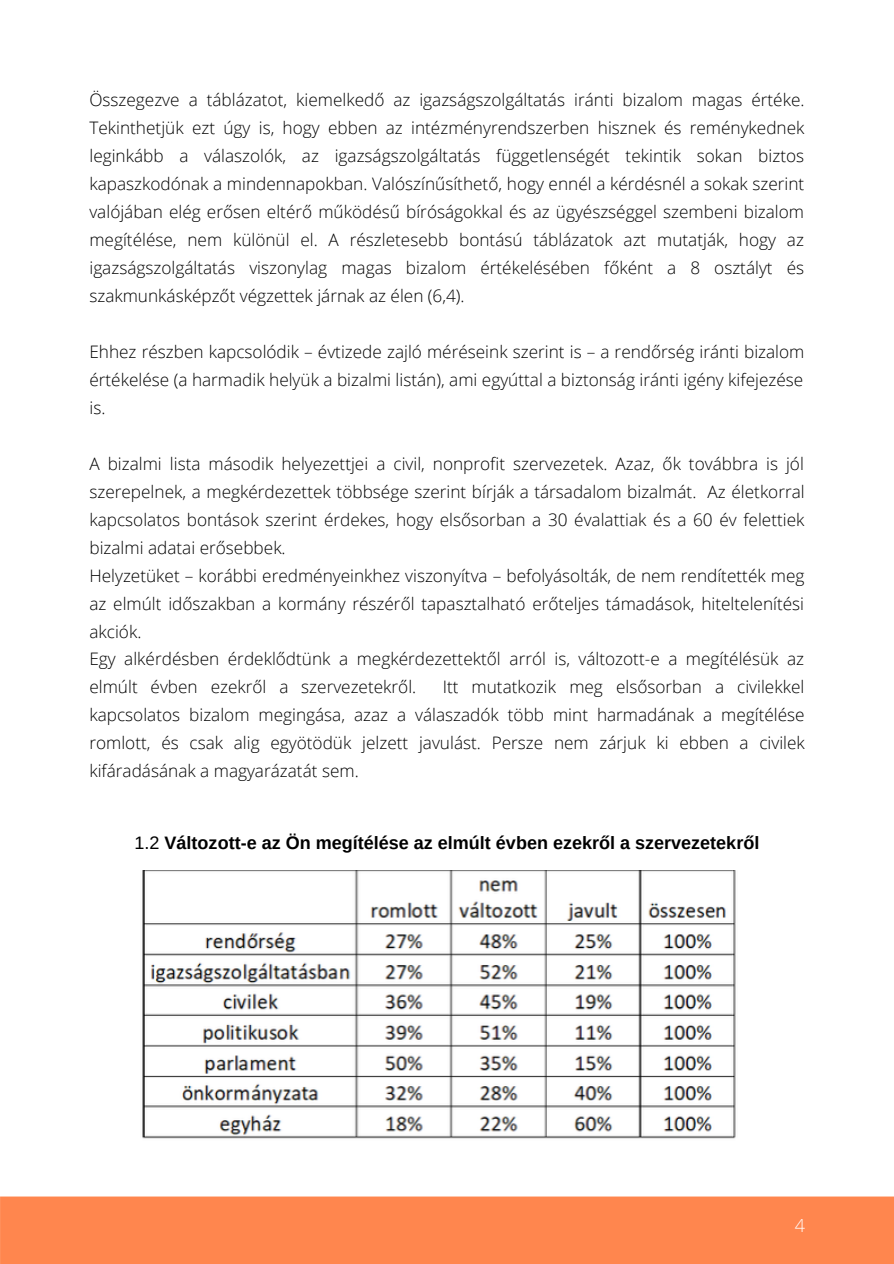
<style>
.page{position:relative;width:894px;height:1264px;background:#fff}
.page>*{position:absolute;margin:0;border:0;box-sizing:border-box;transform-origin:0 0}
.t1{font:700 18px "Arimo";color:#000}
.t2{font:300 18px "Open Sans";color:#fff}
.t3{font:300 17.25px/27.9px "Open Sans";color:#000;text-align:justify}
.s1{font-weight:400}
</style>
<div class="page">
<img style="left:142px;top:870px;width:594px;height:269px">
<div style="left:0;top:1196px;width:893px;height:67px;background:#ff864e"></div>
<p class="t3" style="left:89px;top:85px;width:716px">Összegezve a táblázatot, kiemelkedő az igazságszolgáltatás iránti bizalom magas értéke.<br>Tekinthetjük ezt úgy is, hogy ebben az intézményrendszerben hisznek és reménykednek leginkább a válaszolók, az igazságszolgáltatás függetlenségét tekintik sokan biztos kapaszkodónak a mindennapokban. Valószínűsíthető, hogy ennél a kérdésnél a sokak szerint valójában elég erősen eltérő működésű bíróságokkal és az ügyészséggel szembeni bizalom megítélése, nem különül el. A részletesebb bontású táblázatok azt mutatják, hogy az igazságszolgáltatás viszonylag magas bizalom értékelésében főként a 8 osztályt és szakmunkásképzőt végzettek járnak az élen (6,4).</p>
<p class="t3" style="left:89px;top:337px;width:716px">Ehhez részben kapcsolódik – évtizede zajló méréseink szerint is – a rendőrség iránti bizalom értékelése (a harmadik helyük a bizalmi listán), ami egyúttal a biztonság iránti igény kifejezése is.</p>
<p class="t3" style="left:89px;top:449px;width:716px;text-align:left">A bizalmi lista második helyezettjei a civil, nonprofit szervezetek. Azaz, ők továbbra is jól szerepelnek, a megkérdezettek többsége szerint bírják a társadalom bizalmát. Az életkorral kapcsolatos bontások szerint érdekes, hogy elsősorban a 30 évalattiak és a 60 év felettiek bizalmi adatai erősebbek.<br>Helyzetüket – korábbi eredményeinkhez viszonyítva – befolyásolták, de nem rendítették meg az elmúlt időszakban a kormány részéről tapasztalható erőteljes támadások, hiteltelenítési akciók.<br>Egy alkérdésben érdeklődtünk a megkérdezettektől arról is, változott-e a megítélésük az elmúlt évben ezekről a szervezetekről.</p>
<p class="t3" style="left:89px;top:672px;width:716px;text-indent:353px">Itt mutatkozik meg elsősorban a civilekkel kapcsolatos bizalom megingása, azaz a válaszadók több mint harmadának a megítélése romlott, és csak alig egyötödük jelzett javulást. Persze nem zárjuk ki ebben a civilek kifáradásának a magyarázatát sem.</p>
<p class="t1" style="left:134px;top:833px;width:626px"><span class="s1">1.2</span> Változott-e az Ön megítélése az elmúlt évben ezekről a szervezetekről</p>
<p class="t2" style="left:794px;top:1212px;width:12px">4</p>
</div>
